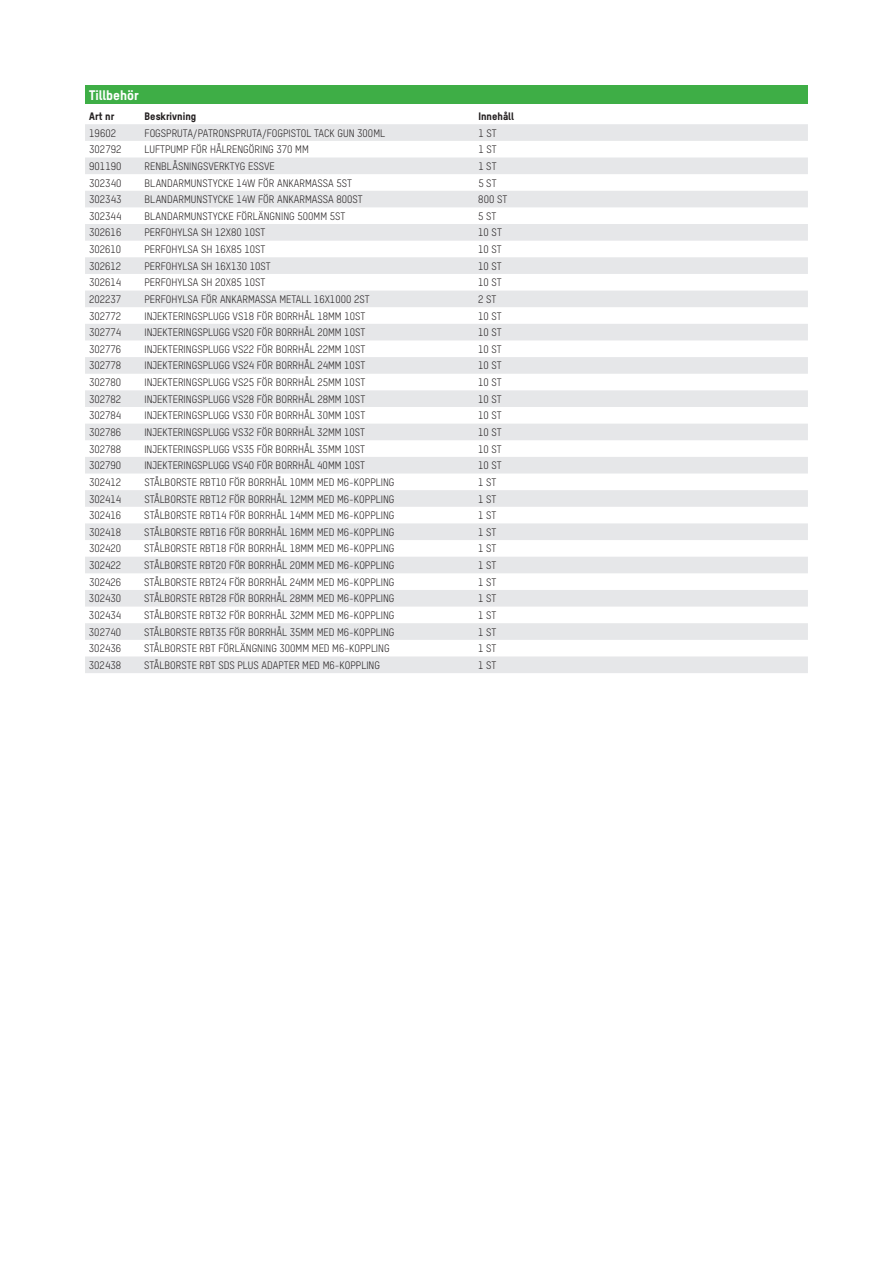
<style>
.page{position:relative;width:893px;height:1263px;background:#fff}
.page>*{position:absolute;margin:0;border:0;box-sizing:border-box;transform-origin:0 0}
.t1{font:13.5px "T Star Pro Heavy";color:#fff}
.t2{font:10.5px "T Star Pro Regular";color:#231f20}
.t3{font:10.5px "T Star Pro Heavy";color:#231f20}
</style>
<div class="page">
<div style="left:85px;top:85px;width:723px;height:19px;background:#3eae46"></div>
<svg style="left:85px;top:124px;width:723px;height:549px;fill:#ebecee"></svg>
<p class="t1" style="left:89px;top:84px;width:51px">Tillbehör</p>
<p class="t3" style="left:89px;top:108px;width:26px">Art nr</p>
<p class="t3" style="left:145px;top:108px;width:53px">Beskrivning</p>
<p class="t3" style="left:478px;top:108px;width:37px">Innehåll</p>
<p class="t2" style="left:89px;top:126px;width:28px">19602</p>
<p class="t2" style="left:145px;top:126px;width:242px">FOGSPRUTA/PATRONSPRUTA/FOGPISTOL TACK GUN 300ML</p>
<p class="t2" style="left:478px;top:126px;width:20px">1 ST</p>
<p class="t2" style="left:89px;top:142px;width:34px">302792</p>
<p class="t2" style="left:145px;top:142px;width:166px">LUFTPUMP FÖR HÅLRENGÖRING 370 MM</p>
<p class="t2" style="left:478px;top:142px;width:20px">1 ST</p>
<p class="t2" style="left:89px;top:159px;width:34px">901190</p>
<p class="t2" style="left:145px;top:159px;width:132px">RENBLÅSNINGSVERKTYG ESSVE</p>
<p class="t2" style="left:478px;top:159px;width:20px">1 ST</p>
<p class="t2" style="left:89px;top:175px;width:34px">302340</p>
<p class="t2" style="left:145px;top:175px;width:209px">BLANDARMUNSTYCKE 14W FÖR ANKARMASSA 5ST</p>
<p class="t2" style="left:478px;top:175px;width:20px">5 ST</p>
<p class="t2" style="left:89px;top:192px;width:34px">302343</p>
<p class="t2" style="left:145px;top:192px;width:220px">BLANDARMUNSTYCKE 14W FÖR ANKARMASSA 800ST</p>
<p class="t2" style="left:478px;top:192px;width:30px">800 ST</p>
<p class="t2" style="left:89px;top:209px;width:34px">302344</p>
<p class="t2" style="left:145px;top:209px;width:202px">BLANDARMUNSTYCKE FÖRLÄNGNING 500MM 5ST</p>
<p class="t2" style="left:478px;top:209px;width:20px">5 ST</p>
<p class="t2" style="left:89px;top:225px;width:34px">302616</p>
<p class="t2" style="left:144px;top:225px;width:122px">PERFOHYLSA SH 12X80 10ST</p>
<p class="t2" style="left:478px;top:225px;width:25px">10 ST</p>
<p class="t2" style="left:89px;top:242px;width:34px">302610</p>
<p class="t2" style="left:144px;top:242px;width:122px">PERFOHYLSA SH 16X85 10ST</p>
<p class="t2" style="left:478px;top:242px;width:25px">10 ST</p>
<p class="t2" style="left:89px;top:259px;width:34px">302612</p>
<p class="t2" style="left:144px;top:259px;width:128px">PERFOHYLSA SH 16X130 10ST</p>
<p class="t2" style="left:478px;top:259px;width:25px">10 ST</p>
<p class="t2" style="left:89px;top:275px;width:34px">302614</p>
<p class="t2" style="left:144px;top:275px;width:122px">PERFOHYLSA SH 20X85 10ST</p>
<p class="t2" style="left:478px;top:275px;width:25px">10 ST</p>
<p class="t2" style="left:89px;top:292px;width:34px">202237</p>
<p class="t2" style="left:144px;top:292px;width:227px">PERFOHYLSA FÖR ANKARMASSA METALL 16X1000 2ST</p>
<p class="t2" style="left:478px;top:292px;width:20px">2 ST</p>
<p class="t2" style="left:89px;top:308px;width:34px">302772</p>
<p class="t2" style="left:144px;top:308px;width:222px">INJEKTERINGSPLUGG VS18 FÖR BORRHÅL 18MM 10ST</p>
<p class="t2" style="left:478px;top:308px;width:25px">10 ST</p>
<p class="t2" style="left:89px;top:325px;width:34px">302774</p>
<p class="t2" style="left:144px;top:325px;width:222px">INJEKTERINGSPLUGG VS20 FÖR BORRHÅL 20MM 10ST</p>
<p class="t2" style="left:478px;top:325px;width:25px">10 ST</p>
<p class="t2" style="left:89px;top:342px;width:34px">302776</p>
<p class="t2" style="left:144px;top:342px;width:222px">INJEKTERINGSPLUGG VS22 FÖR BORRHÅL 22MM 10ST</p>
<p class="t2" style="left:478px;top:342px;width:25px">10 ST</p>
<p class="t2" style="left:89px;top:358px;width:34px">302778</p>
<p class="t2" style="left:144px;top:358px;width:222px">INJEKTERINGSPLUGG VS24 FÖR BORRHÅL 24MM 10ST</p>
<p class="t2" style="left:478px;top:358px;width:25px">10 ST</p>
<p class="t2" style="left:89px;top:375px;width:34px">302780</p>
<p class="t2" style="left:144px;top:375px;width:222px">INJEKTERINGSPLUGG VS25 FÖR BORRHÅL 25MM 10ST</p>
<p class="t2" style="left:478px;top:375px;width:25px">10 ST</p>
<p class="t2" style="left:89px;top:392px;width:34px">302782</p>
<p class="t2" style="left:144px;top:392px;width:222px">INJEKTERINGSPLUGG VS28 FÖR BORRHÅL 28MM 10ST</p>
<p class="t2" style="left:478px;top:392px;width:25px">10 ST</p>
<p class="t2" style="left:89px;top:408px;width:34px">302784</p>
<p class="t2" style="left:144px;top:408px;width:222px">INJEKTERINGSPLUGG VS30 FÖR BORRHÅL 30MM 10ST</p>
<p class="t2" style="left:478px;top:408px;width:25px">10 ST</p>
<p class="t2" style="left:89px;top:425px;width:34px">302786</p>
<p class="t2" style="left:144px;top:425px;width:222px">INJEKTERINGSPLUGG VS32 FÖR BORRHÅL 32MM 10ST</p>
<p class="t2" style="left:478px;top:425px;width:25px">10 ST</p>
<p class="t2" style="left:89px;top:442px;width:34px">302788</p>
<p class="t2" style="left:144px;top:442px;width:222px">INJEKTERINGSPLUGG VS35 FÖR BORRHÅL 35MM 10ST</p>
<p class="t2" style="left:478px;top:442px;width:25px">10 ST</p>
<p class="t2" style="left:89px;top:458px;width:34px">302790</p>
<p class="t2" style="left:144px;top:458px;width:222px">INJEKTERINGSPLUGG VS40 FÖR BORRHÅL 40MM 10ST</p>
<p class="t2" style="left:478px;top:458px;width:25px">10 ST</p>
<p class="t2" style="left:89px;top:475px;width:34px">302412</p>
<p class="t2" style="left:144px;top:475px;width:252px">STÅLBORSTE RBT10 FÖR BORRHÅL 10MM MED M6-KOPPLING</p>
<p class="t2" style="left:478px;top:475px;width:20px">1 ST</p>
<p class="t2" style="left:89px;top:491px;width:34px">302414</p>
<p class="t2" style="left:144px;top:491px;width:252px">STÅLBORSTE RBT12 FÖR BORRHÅL 12MM MED M6-KOPPLING</p>
<p class="t2" style="left:478px;top:491px;width:20px">1 ST</p>
<p class="t2" style="left:89px;top:508px;width:34px">302416</p>
<p class="t2" style="left:144px;top:508px;width:252px">STÅLBORSTE RBT14 FÖR BORRHÅL 14MM MED M6-KOPPLING</p>
<p class="t2" style="left:478px;top:508px;width:20px">1 ST</p>
<p class="t2" style="left:89px;top:525px;width:34px">302418</p>
<p class="t2" style="left:144px;top:525px;width:252px">STÅLBORSTE RBT16 FÖR BORRHÅL 16MM MED M6-KOPPLING</p>
<p class="t2" style="left:478px;top:525px;width:20px">1 ST</p>
<p class="t2" style="left:89px;top:541px;width:34px">302420</p>
<p class="t2" style="left:144px;top:541px;width:252px">STÅLBORSTE RBT18 FÖR BORRHÅL 18MM MED M6-KOPPLING</p>
<p class="t2" style="left:478px;top:541px;width:20px">1 ST</p>
<p class="t2" style="left:89px;top:558px;width:34px">302422</p>
<p class="t2" style="left:144px;top:558px;width:252px">STÅLBORSTE RBT20 FÖR BORRHÅL 20MM MED M6-KOPPLING</p>
<p class="t2" style="left:478px;top:558px;width:20px">1 ST</p>
<p class="t2" style="left:89px;top:575px;width:34px">302426</p>
<p class="t2" style="left:144px;top:575px;width:252px">STÅLBORSTE RBT24 FÖR BORRHÅL 24MM MED M6-KOPPLING</p>
<p class="t2" style="left:478px;top:575px;width:20px">1 ST</p>
<p class="t2" style="left:89px;top:591px;width:34px">302430</p>
<p class="t2" style="left:144px;top:591px;width:252px">STÅLBORSTE RBT28 FÖR BORRHÅL 28MM MED M6-KOPPLING</p>
<p class="t2" style="left:478px;top:591px;width:20px">1 ST</p>
<p class="t2" style="left:89px;top:608px;width:34px">302434</p>
<p class="t2" style="left:144px;top:608px;width:252px">STÅLBORSTE RBT32 FÖR BORRHÅL 32MM MED M6-KOPPLING</p>
<p class="t2" style="left:478px;top:608px;width:20px">1 ST</p>
<p class="t2" style="left:89px;top:624px;width:34px">302740</p>
<p class="t2" style="left:144px;top:624px;width:252px">STÅLBORSTE RBT35 FÖR BORRHÅL 35MM MED M6-KOPPLING</p>
<p class="t2" style="left:478px;top:624px;width:20px">1 ST</p>
<p class="t2" style="left:89px;top:641px;width:34px">302436</p>
<p class="t2" style="left:144px;top:641px;width:247px">STÅLBORSTE RBT FÖRLÄNGNING 300MM MED M6-KOPPLING</p>
<p class="t2" style="left:478px;top:641px;width:20px">1 ST</p>
<p class="t2" style="left:89px;top:658px;width:34px">302438</p>
<p class="t2" style="left:144px;top:658px;width:237px">STÅLBORSTE RBT SDS PLUS ADAPTER MED M6-KOPPLING</p>
<p class="t2" style="left:478px;top:658px;width:20px">1 ST</p>
</div>
